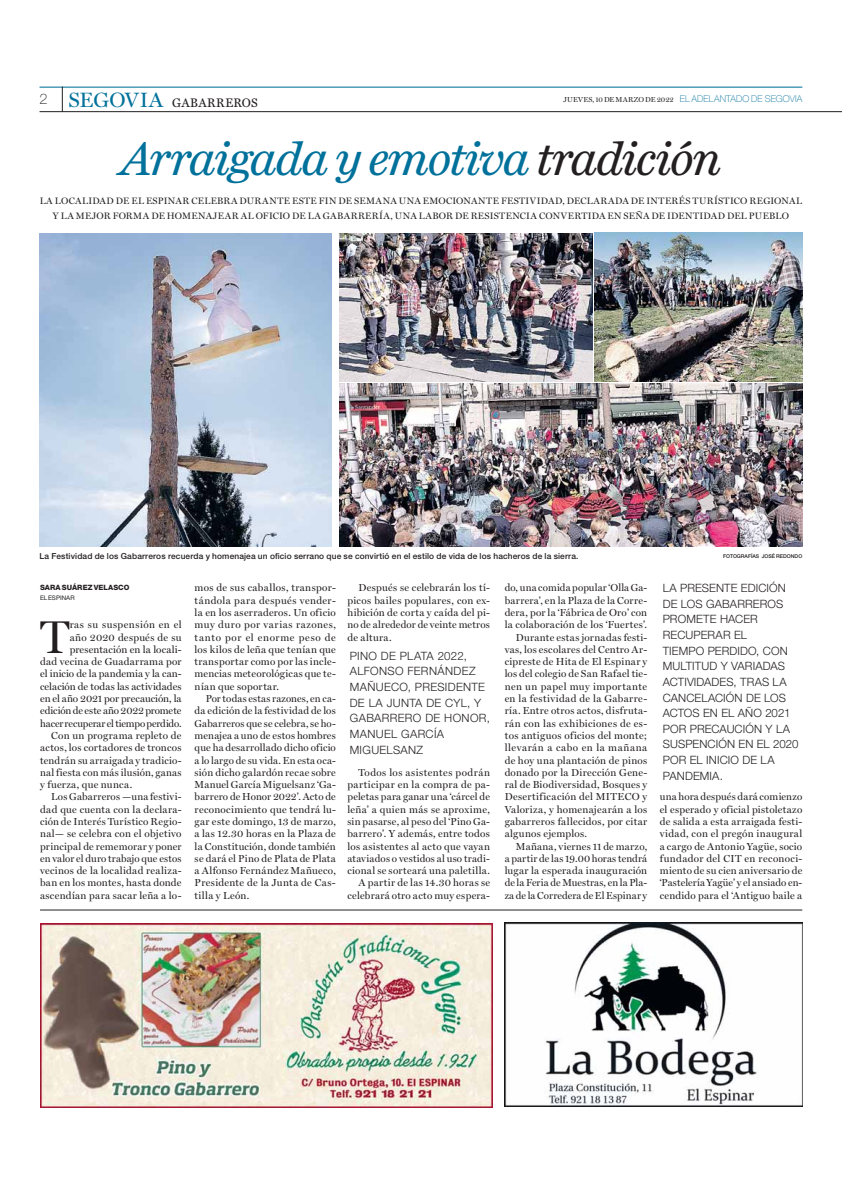
<style>
.page{position:relative;width:842px;height:1191px;background:#fff}
.page>*{position:absolute;margin:0;border:0;box-sizing:border-box;transform-origin:0 0}
.t1{font:500 46.2px "Miller";color:#231f20}
.t2{font:italic 43.8px "News Miller";letter-spacing:-.035em;color:#00719b}
.t3{font:500 20.8px "Miller";letter-spacing:.015em;color:#00719b}
.t4{font:300 11.5px/15.6px "Helvetica Neue LT Std";letter-spacing:.01em;color:#231f20}
.t5{font:300 11.5px/15.6px "Helvetica Neue LT Std";letter-spacing:.03em;color:#231f20}
.t6{font:11.5px "News Miller";letter-spacing:.02em;color:#231f20}
.t7{font:500 10.2px/12.3px "Miller";letter-spacing:.025em;color:#231f20;text-align:justify}
.t8{font:500 10.2px "Miller";color:#231f20}
.t9{font:500 10.2px "Miller";letter-spacing:-.01em;color:#231f20}
.t10{font:500 10.2px "Miller";letter-spacing:-.005em;color:#231f20}
.t11{font:500 10.2px "Miller";letter-spacing:.055em;color:#231f20}
.t12{font:500 10.2px "Miller";letter-spacing:.045em;color:#231f20}
.t13{font:500 9.4px/14.6px "Miller";letter-spacing:.035em;color:#231f20;text-align:center}
.t14{font:500 8.3px "Helvetica Neue LT Std";letter-spacing:.015em;color:#231f20}
.t15{font:500 7.3px "Miller";letter-spacing:.015em;color:#231f20}
.t16{font:800 7.3px "Helvetica Neue LT Std";letter-spacing:.01em;color:#231f20}
.t17{font:6.3px "Helvetica Neue LT Std";color:#231f20}
.t18{font:500 5.2px "Helvetica Neue LT Std";letter-spacing:-.005em;color:#231f20}
.s1{font-family:"Helvetica Neue LT Std";font-weight:100;font-size:14.6px;color:#231f20}
.s2{font-family:"Helvetica Neue LT Std";font-weight:100;font-size:9.4px;color:#00719b}
.s3{color:#231f20}
</style>
<div class="page">
<hr style="left:40px;top:87px;width:762px;height:1px;background:#00719b">
<hr style="left:40px;top:111px;width:802px;height:1px;background:#231f20">
<svg style="left:62px;top:87px;width:1px;height:24px"></svg>
<img style="left:40px;top:233px;width:291px;height:313px">
<img style="left:339px;top:234px;width:254px;height:147px">
<img style="left:595px;top:233px;width:207px;height:148px">
<img style="left:339px;top:383px;width:463px;height:163px">
<hr style="left:40px;top:910px;width:762px;height:1px;background:#231f20">
<img style="left:505px;top:923px;width:297px;height:184px">
<img style="left:40px;top:923px;width:453px;height:185px">
<h3 class="t3" style="left:40px;top:92px;width:125px"><span class="s1">2</span> SEGOVIA</h3>
<p class="t15" style="left:564px;top:97px;width:240px">JUEVES, 10 DE MARZO DE 2022 <span class="s2">EL ADELANTADO DE SEGOVIA</span></p>
<p class="t6" style="left:172px;top:98px;width:87px">GABARREROS</p>
<h2 class="t2" style="left:121px;top:141px;width:602px">Arraigada y emotiva <span class="s3">tradición</span></h2>
<p class="t13" style="left:40px;top:194px;width:764px">LA LOCALIDAD DE EL ESPINAR CELEBRA DURANTE ESTE FIN DE SEMANA UNA EMOCIONANTE FESTIVIDAD, DECLARADA DE INTERÉS TURÍSTICO REGIONAL<br>Y LA MEJOR FORMA DE HOMENAJEAR AL OFICIO DE LA GABARRERÍA, UNA LABOR DE RESISTENCIA CONVERTIDA EN SEÑA DE IDENTIDAD DEL PUEBLO</p>
<p class="t14" style="left:40px;top:553px;width:541px">La Festividad de los Gabarreros recuerda y homenajea un oficio serrano que se convirtió en el estilo de vida de los hacheros de la sierra.</p>
<p class="t18" style="left:723px;top:554px;width:81px">FOTOGRAFÍAS JOSÉ REDONDO</p>
<p class="t16" style="left:40px;top:585px;width:91px">SARA SUÁREZ VELASCO</p>
<p class="t17" style="left:40px;top:595px;width:36px">EL ESPINAR</p>
<h1 class="t1" style="left:40px;top:619px;width:31px">T</h1>
<p class="t12" style="left:70px;top:621px;width:113px">ras su suspensión en el</p>
<p class="t4" style="left:663px;top:581px;width:137px">LA PRESENTE EDICIÓN<br>DE LOS GABARREROS<br>PROMETE HACER<br>RECUPERAR EL<br>TIEMPO PERDIDO, CON<br>MULTITUD Y VARIADAS<br>ACTIVIDADES, TRAS LA<br>CANCELACIÓN DE LOS<br>ACTOS EN EL AÑO 2021<br>POR PRECAUCIÓN Y LA<br>SUSPENCIÓN EN EL 2020<br>POR EL INICIO DE LA<br>PANDEMIA.</p>
<p class="t7" style="left:195px;top:583px;width:143px">mos de sus caballos, transpor&shy;tándola para después vender&shy;la en los aserraderos. Un oficio muy duro por varias razones, tanto por el enorme peso de los kilos de leña que tenían que transportar como por las incle&shy;mencias meteorológicas que te&shy;nían que soportar.</p>
<p class="t7" style="left:195px;top:693px;width:143px;text-indent:11px">Por todas estas razones, en ca&shy;da edición de la festividad de los Gabarreros que se celebra, se ho&shy;menajea a uno de estos hombres que ha desarrollado dicho oficio a lo largo de su vida. En esta oca&shy;sión dicho galardón recae sobre Manuel García Miguelsanz ‘Ga&shy;barrero de Honor 2022’. Acto de reconocimiento que tendrá lu&shy;gar este domingo, 13 de marzo, a las 12.30 horas en la Plaza de la Constitución, donde también se dará el Pino de Plata de Plata a Alfonso Fernández Mañueco, Presidente de la Junta de Cas&shy;tilla y León.</p>
<p class="t7" style="left:505px;top:583px;width:144px">do, una comida popular ‘Olla Ga-</p>
<p class="t7" style="left:505px;top:595px;width:144px">barrera’, en la Plaza de la Corre-</p>
<p class="t7" style="left:505px;top:607px;width:144px">dera, por la ‘Fábrica de Oro’ con</p>
<p class="t7" style="left:505px;top:620px;width:144px">la colaboración de los ‘Fuertes’.</p>
<p class="t7" style="left:516px;top:632px;width:133px">Durante estas jornadas festi-</p>
<p class="t7" style="left:505px;top:644px;width:144px">vas, los escolares del Centro Ar-</p>
<p class="t7" style="left:505px;top:657px;width:144px">cipreste de Hita de El Espinar y</p>
<p class="t7" style="left:505px;top:669px;width:144px">los del colegio de San Rafael tie-</p>
<p class="t7" style="left:505px;top:681px;width:144px">nen un papel muy importante</p>
<p class="t7" style="left:505px;top:693px;width:144px">en la festividad de la Gabarre-</p>
<p class="t7" style="left:505px;top:706px;width:144px">ría. Entre otros actos, disfruta-</p>
<p class="t7" style="left:505px;top:718px;width:144px">rán con las exhibiciones de es-</p>
<p class="t7" style="left:505px;top:730px;width:144px">tos antiguos oficios del monte;</p>
<p class="t11" style="left:505px;top:744px;width:144px">llevarán a cabo en la mañana</p>
<p class="t7" style="left:505px;top:755px;width:144px">de hoy una plantación de pinos</p>
<p class="t7" style="left:505px;top:767px;width:144px">donado por la Dirección Gene-</p>
<p class="t7" style="left:505px;top:779px;width:144px">ral de Biodiversidad, Bosques y</p>
<p class="t7" style="left:505px;top:792px;width:144px">Desertificación del MITECO y</p>
<p class="t7" style="left:505px;top:804px;width:144px">Valoriza, y homenajearán a los</p>
<p class="t7" style="left:505px;top:816px;width:144px">gabarreros fallecidos, por citar</p>
<p class="t7" style="left:505px;top:829px;width:84px">algunos ejemplos.</p>
<p class="t7" style="left:516px;top:841px;width:133px">Mañana, viernes 11 de marzo,</p>
<p class="t7" style="left:505px;top:853px;width:144px">a partir de las 19.00 horas tendrá</p>
<p class="t7" style="left:505px;top:866px;width:144px">lugar la esperada inauguración</p>
<p class="t7" style="left:505px;top:878px;width:144px">de la Feria de Muestras, en la Pla-</p>
<p class="t7" style="left:505px;top:890px;width:144px">za de la Corredera de El Espinar y</p>
<p class="t7" style="left:347px;top:583px;width:144px;text-indent:11px">Después se celebrarán los tí&shy;picos bailes populares, con ex&shy;hibición de corta y caída del pi&shy;no de alrededor de veinte metros de altura.</p>
<p class="t7" style="left:70px;top:632px;width:113px">año 2020 después de su</p>
<p class="t7" style="left:70px;top:644px;width:113px">presentación en la locali-</p>
<p class="t7" style="left:40px;top:657px;width:143px">dad vecina de Guadarrama por</p>
<p class="t8" style="left:40px;top:670px;width:143px">el inicio de la pandemia y la can-</p>
<p class="t7" style="left:40px;top:681px;width:143px">celación de todas las actividades</p>
<p class="t8" style="left:40px;top:695px;width:143px">en el año 2021 por precaución, la</p>
<p class="t10" style="left:40px;top:707px;width:143px">edición de este año 2022 promete</p>
<p class="t9" style="left:40px;top:719px;width:143px">hacer recuperar el tiempo perdido.</p>
<p class="t7" style="left:51px;top:730px;width:132px">Con un programa repleto de</p>
<p class="t7" style="left:40px;top:743px;width:143px">actos, los cortadores de troncos</p>
<p class="t7" style="left:40px;top:755px;width:143px">tendrán su arraigada y tradicio-</p>
<p class="t7" style="left:40px;top:767px;width:143px">nal fiesta con más ilusión, ganas</p>
<p class="t7" style="left:40px;top:779px;width:94px">y fuerza, que nunca.</p>
<p class="t7" style="left:51px;top:792px;width:132px">Los Gabarreros —una festivi-</p>
<p class="t7" style="left:40px;top:804px;width:143px">dad que cuenta con la declara-</p>
<p class="t7" style="left:40px;top:816px;width:143px">ción de Interés Turístico Regio-</p>
<p class="t7" style="left:40px;top:829px;width:143px">nal— se celebra con el objetivo</p>
<p class="t7" style="left:40px;top:841px;width:143px">principal de rememorar y poner</p>
<p class="t7" style="left:40px;top:853px;width:143px">en valor el duro trabajo que estos</p>
<p class="t7" style="left:40px;top:866px;width:143px">vecinos de la localidad realiza-</p>
<p class="t7" style="left:40px;top:878px;width:143px">ban en los montes, hasta donde</p>
<p class="t7" style="left:40px;top:890px;width:143px">ascendían para sacar leña a lo-</p>
<p class="t5" style="left:350px;top:649px;width:142px">PINO DE PLATA 2022,<br>ALFONSO FERNÁNDEZ<br>MAÑUECO, PRESIDENTE<br>DE LA JUNTA DE CYL, Y<br>GABARRERO DE HONOR,<br>MANUEL GARCÍA<br>MIGUELSANZ</p>
<p class="t7" style="left:347px;top:767px;width:144px;text-align:right">Todos los asistentes podrán participar en la compra de pa&shy;peletas para ganar una ‘cárcel de leña’ a quien más se aproxime, sin pasarse, al peso del ‘Pino Ga&shy;barrero’. Y además, entre todos los asistentes al acto que vayan ataviados o vestidos al uso tradi&shy;cional se sorteará una paletilla.<br>A partir de las 14.30 horas se celebrará otro acto muy espera-</p>
<p class="t7" style="left:660px;top:792px;width:144px">una hora después dará comienzo el esperado y oficial pistoletazo de salida a esta arraigada festi&shy;vidad, con el pregón inaugural a cargo de Antonio Yagüe, socio fundador del CIT en reconoci&shy;miento de su cien aniversario de ‘Pastelería Yagüe’ y el ansiado en&shy;cendido para el ‘Antiguo baile a</p>
</div>
